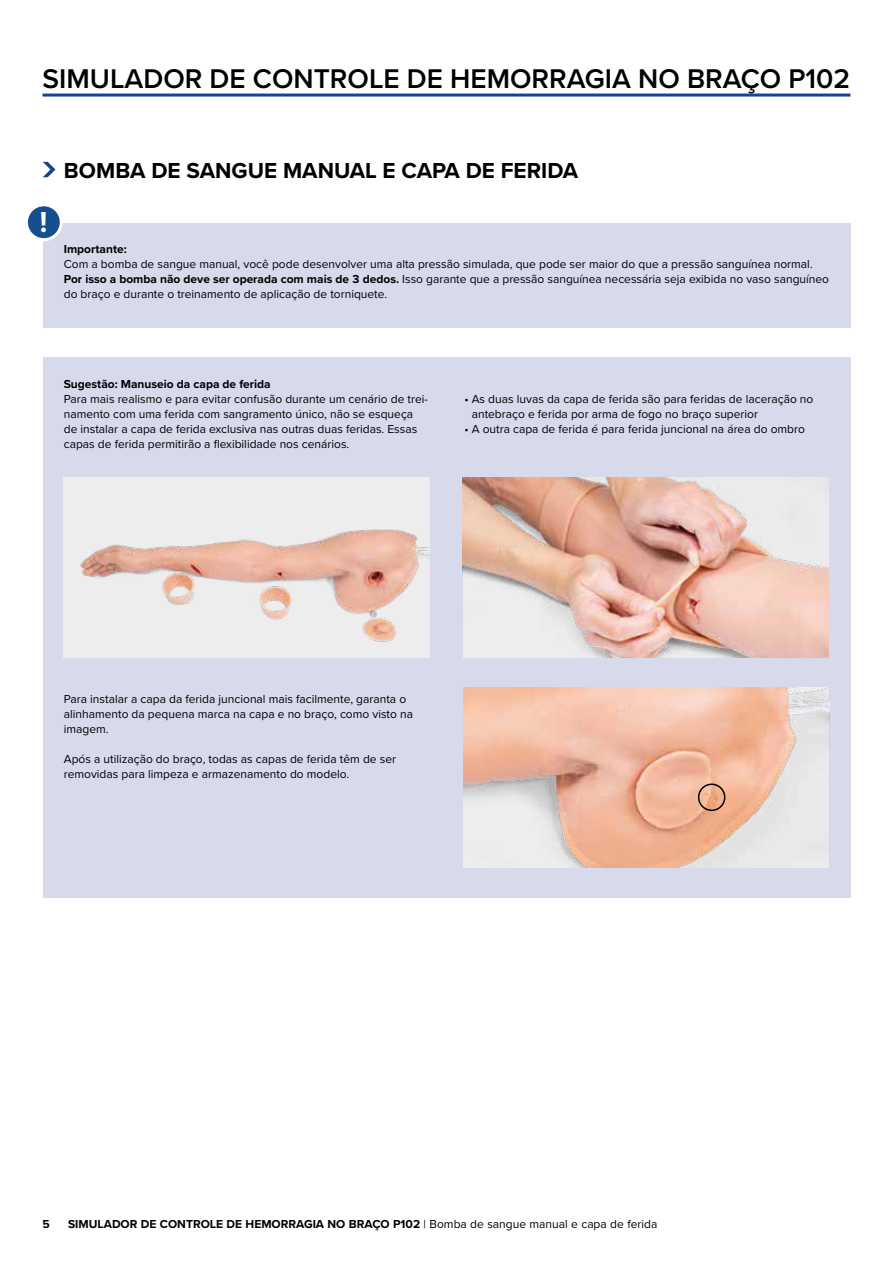
<style>
.page{position:relative;width:893px;height:1263px;background:#fff}
.page>*{position:absolute;margin:0;border:0;box-sizing:border-box;transform-origin:0 0}
.t1{font:700 30px "Proxima Nova";color:#fff}
.t2{font:600 28.05px "Proxima Nova";color:#000}
.t3{font:700 22.5px "Proxima Nova";color:#000}
.t4{font:12px/15px "Proxima Nova";color:#000}
.t5{font:700 12px "Proxima Nova";color:#000}
.s1{font-weight:700}
.s2{font-weight:400}
</style>
<div class="page">
<hr style="left:43px;top:94px;width:807px;height:3px;background:#134395">
<div style="left:43px;top:223px;width:807px;height:105px;background:#d6daeb"></div>
<div style="left:26px;top:205px;width:35px;height:35px;background:#154f90;border-radius:50%"></div>
<div style="left:25px;top:203px;width:38px;height:38px;border:3px solid #fff;border-radius:50%"></div>
<div style="left:43px;top:358px;width:807px;height:540px;background:#d6daeb"></div>
<img style="left:63px;top:478px;width:366px;height:180px">
<img style="left:463px;top:478px;width:365px;height:180px">
<img style="left:463px;top:688px;width:366px;height:180px">
<svg style="left:43px;top:162px;width:12px;height:15px"></svg>
<div style="left:698px;top:783px;width:27px;height:28px;border:2px solid #000;border-radius:50%"></div>
<h2 class="t2" style="left:43px;top:57px;width:809px">SIMULADOR DE CONTROLE DE HEMORRAGIA NO BRAÇO P102</h2>
<h1 class="t1" style="left:40px;top:200px;width:9px">!</h1>
<h3 class="t3" style="left:64px;top:153px;width:516px">BOMBA DE SANGUE MANUAL E CAPA DE FERIDA</h3>
<p class="t5" style="left:64px;top:240px;width:64px">Importante:</p>
<p class="t4" style="left:64px;top:255px;width:767px">Com a bomba de sangue manual, você pode desenvolver uma alta pressão simulada, que pode ser maior do que a pressão sanguínea normal.<br><span class="s1">Por isso a bomba não deve ser operada com mais de 3 dedos.</span> Isso garante que a pressão sanguínea necessária seja exibida no vaso sanguíneo do braço e durante o treinamento de aplicação de torniquete.</p>
<p class="t5" style="left:64px;top:375px;width:209px">Sugestão: Manuseio da capa de ferida</p>
<p class="t4" style="left:64px;top:390px;width:366px">Para mais realismo e para evitar confusão durante um cenário de trei&shy;namento com uma ferida com sangramento único, não se esqueça de instalar a capa de ferida exclusiva nas outras duas feridas. Essas capas de ferida permitirão a flexibilidade nos cenários.</p>
<p class="t4" style="left:472px;top:390px;width:343px;text-indent:-7px">• As duas luvas da capa de ferida são para feridas de laceração no antebraço e ferida por arma de fogo no braço superior</p>
<p class="t4" style="left:464px;top:420px;width:342px">• A outra capa de ferida é para ferida juncional na área do ombro</p>
<p class="t4" style="left:64px;top:690px;width:351px">Para instalar a capa da ferida juncional mais facilmente, garanta o alinhamento da pequena marca na capa e no braço, como visto na imagem.</p>
<p class="t4" style="left:64px;top:750px;width:334px">Após a utilização do braço, todas as capas de ferida têm de ser removidas para limpeza e armazenamento do modelo.</p>
<p class="t5" style="left:43px;top:1215px;width:9px">5</p>
<p class="t5" style="left:68px;top:1215px;width:591px">SIMULADOR DE CONTROLE DE HEMORRAGIA NO BRAÇO P102 <span class="s2">| Bomba de sangue manual e capa de ferida</span></p>
</div>
